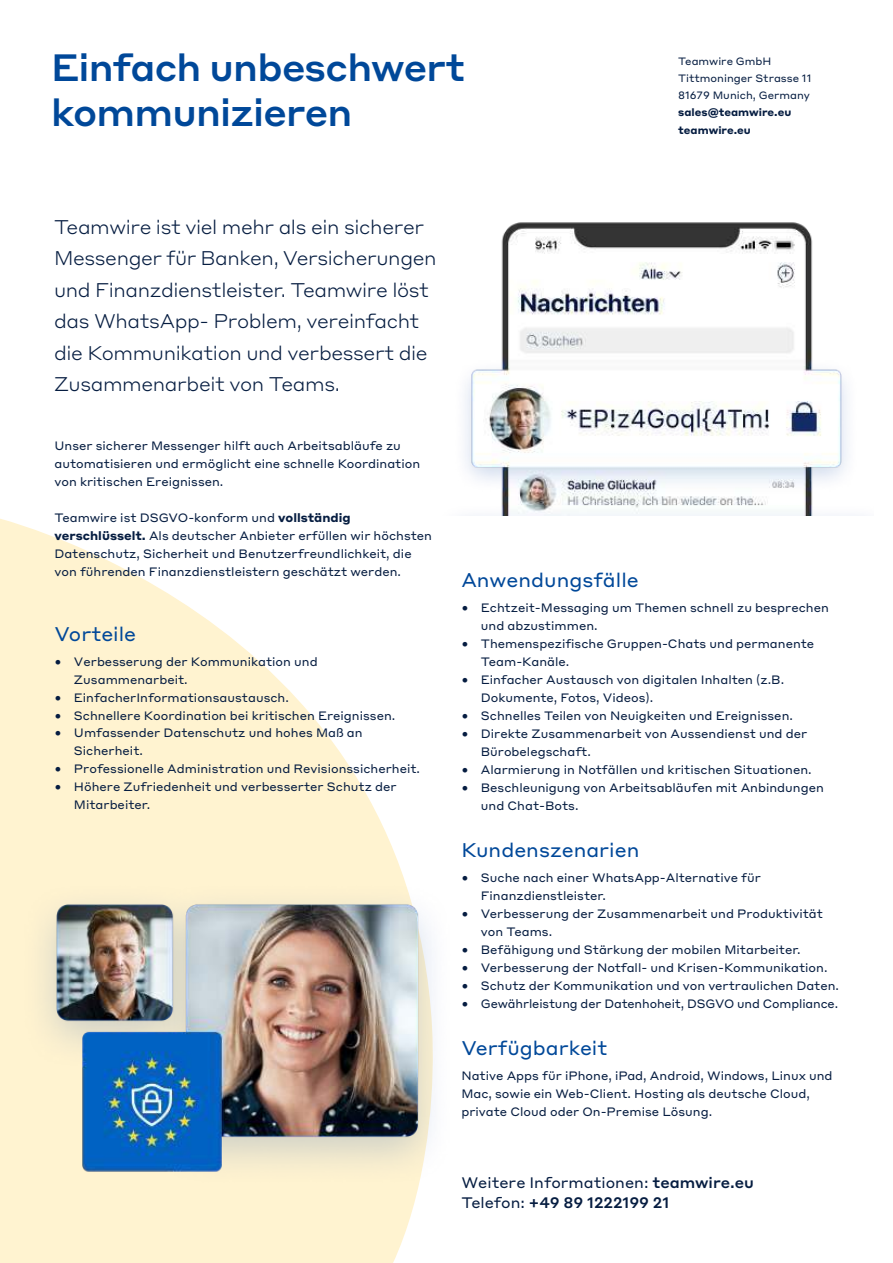
<style>
.page{position:relative;width:893px;height:1263px;background:#fff}
.page>*{position:absolute;margin:0;border:0;box-sizing:border-box;transform-origin:0 0}
.t1{font:500 37.5px/45px "Styrene A";letter-spacing:-.02em;color:#004899}
.t2{font:300 19.5px/31.5px "Styrene A";letter-spacing:-.02em;color:#061d41}
.t3{font:19.5px "Styrene A";color:#004899}
.t4{font:15px/20.2px "Styrene A";color:#061d41}
.t5{font:12px/18px "Styrene A";color:#061d41}
.t6{font:10.5px/17.2px "Styrene A";color:#061d41}
.t7{font:700 10.5px/17.4px "Styrene A";color:#061d41}
.s1{font-weight:700}
.s2{font-weight:500}
</style>
<div class="page">
<svg style="left:0;top:518px;width:418px;height:745px;fill:#fff3d0"></svg>
<img style="left:18px;top:879px;width:415px;height:309px">
<img style="left:465px;top:222px;width:383px;height:293px">
<h1 class="t1" style="left:51px;top:46px;width:416px">Einfach unbeschwert kommunizieren</h1>
<p class="t6" style="left:678px;top:53px;width:135px">Teamwire GmbH<br>Tittmoninger Strasse 11<br>81679 Munich, Germany</p>
<p class="t7" style="left:678px;top:105px;width:115px">sales@teamwire.eu teamwire.eu</p>
<h2 class="t2" style="left:54px;top:213px;width:384px">Teamwire ist viel mehr als ein sicherer Messenger für Banken, Versicherungen und Finanzdienstleister. Teamwire löst das WhatsApp- Problem, vereinfacht die Kommunikation und verbessert die Zusammenarbeit von Teams.</h2>
<p class="t5" style="left:54px;top:437px;width:367px">Unser sicherer Messenger hilft auch Arbeitsabläufe zu automatisieren und ermöglicht eine schnelle Koordination von kritischen Ereignissen.</p>
<p class="t5" style="left:54px;top:509px;width:379px">Teamwire ist DSGVO-konform und <span class="s1">vollständig verschlüsselt.</span> Als deutscher Anbieter erfüllen wir höchsten Datenschutz, Sicherheit und Benutzerfreundlichkeit, die von führenden Finanzdienstleistern geschätzt werden.</p>
<h2 class="t3" style="left:54px;top:624px;width:83px">Vorteile</h2>
<p class="t5" style="left:74px;top:653px;width:245px;text-indent:-19px">• Verbesserung der Kommunikation und<br>Zusammenarbeit.</p>
<p class="t5" style="left:54px;top:689px;width:236px">• Einfacher Informationsaustausch.</p>
<p class="t5" style="left:54px;top:707px;width:342px">• Schnellere Koordination bei kritischen Ereignissen.</p>
<p class="t5" style="left:74px;top:725px;width:290px;text-indent:-19px">• Umfassender Datenschutz und hohes Maß an<br>Sicherheit.</p>
<p class="t5" style="left:54px;top:761px;width:367px">• Professionelle Administration und Revisionssicherheit.</p>
<p class="t5" style="left:74px;top:778px;width:324px;text-indent:-19px">• Höhere Zufriedenheit und verbesserter Schutz der<br>Mitarbeiter.</p>
<h2 class="t3" style="left:461px;top:570px;width:179px">Anwendungsfälle</h2>
<p class="t5" style="left:481px;top:599px;width:349px;text-indent:-20px">• Echtzeit-Messaging um Themen schnell zu besprechen und abzustimmen.</p>
<p class="t5" style="left:481px;top:635px;width:335px;text-indent:-20px">• Themenspezifische Gruppen-Chats und permanente<br>Team-Kanäle.</p>
<p class="t5" style="left:481px;top:671px;width:305px;text-indent:-20px">• Einfacher Austausch von digitalen Inhalten (z.B.<br>Dokumente, Fotos, Videos).</p>
<p class="t5" style="left:461px;top:707px;width:333px">• Schnelles Teilen von Neuigkeiten und Ereignissen.</p>
<p class="t5" style="left:481px;top:725px;width:328px;text-indent:-20px">• Direkte Zusammenarbeit von Aussendienst und der<br>Bürobelegschaft.</p>
<p class="t5" style="left:461px;top:761px;width:352px">• Alarmierung in Notfällen und kritischen Situationen.</p>
<p class="t5" style="left:481px;top:779px;width:345px;text-indent:-20px">• Beschleunigung von Arbeitsabläufen mit Anbindungen und Chat-Bots.</p>
<h2 class="t3" style="left:461px;top:840px;width:180px">Kundenszenarien</h2>
<p class="t5" style="left:481px;top:869px;width:282px;text-indent:-20px">• Suche nach einer WhatsApp-Alternative für<br>Finanzdienstleister.</p>
<p class="t5" style="left:481px;top:905px;width:344px;text-indent:-20px">• Verbesserung der Zusammenarbeit und Produktivität von Teams.</p>
<p class="t5" style="left:461px;top:941px;width:341px">• Befähigung und Stärkung der mobilen Mitarbeiter.</p>
<p class="t5" style="left:461px;top:959px;width:368px">• Verbesserung der Notfall- und Krisen-Kommunikation.</p>
<p class="t5" style="left:461px;top:977px;width:379px">• Schutz der Kommunikation und von vertraulichen Daten.</p>
<p class="t5" style="left:461px;top:995px;width:378px">• Gewährleistung der Datenhoheit, DSGVO und Compliance.</p>
<h2 class="t3" style="left:461px;top:1038px;width:148px">Verfügbarkeit</h2>
<p class="t5" style="left:461px;top:1067px;width:373px">Native Apps für iPhone, iPad, Android, Windows, Linux und<br>Mac, sowie ein Web-Client. Hosting als deutsche Cloud, private Cloud oder On-Premise Lösung.</p>
<p class="t4" style="left:461px;top:1173px;width:294px">Weitere Informationen: <span class="s2">teamwire.eu<br></span>Telefon: <span class="s2">+49 89 1222199 21</span></p>
</div>
